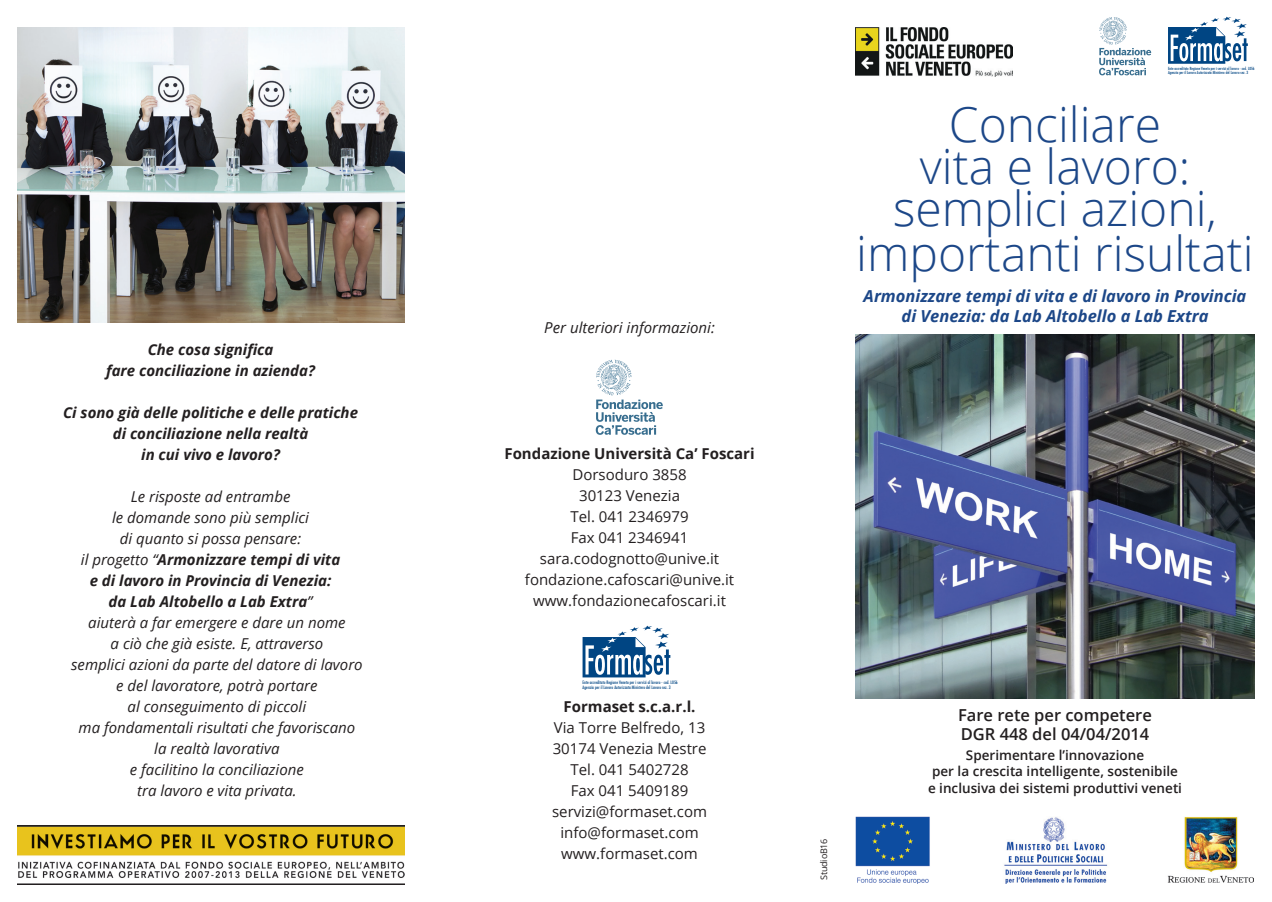
<style>
.page{position:relative;width:1272px;height:902px;background:#fff}
.page>*{position:absolute;margin:0;border:0;box-sizing:border-box;transform-origin:0 0}
.t1{font:300 48px/43px "Open Sans";color:#1c4788;text-align:center}
.t2{font:italic 700 16.5px/19.5px "Open Sans";color:#1c4788;text-align:center}
.t3{font:600 16.5px/19.5px "Open Sans";color:#231f20}
.t4{font:italic 15px "Open Sans";color:#231f20}
.t5{font:15px/21px "Open Sans";color:#231f20;text-align:center}
.t6{font:italic 700 15px/21px "Open Sans";color:#231f20;text-align:center}
.t7{font:700 15px "Open Sans";color:#231f20}
.t8{font:600 13.5px/16.5px "Open Sans";color:#231f20;text-align:center}
.t9{font:9px "Open Sans";letter-spacing:-.025em;color:#231f20}
.t10{font:condensed 4.65px/4.8px "Futura Std";letter-spacing:.01em;color:#004583}
.t11{font:condensed 4.2px/4.3px "Futura Std";letter-spacing:.01em;color:#004583}
.s1{font-weight:400}
</style>
<div class="page">
<img style="left:17px;top:28px;width:387px;height:295px">
<img style="left:855px;top:28px;width:157px;height:49px">
<svg style="left:1168px;top:17px;width:79px;height:47px"></svg>
<svg style="left:582px;top:625px;width:88px;height:52px"></svg>
<svg style="left:1099px;top:17px;width:52px;height:58px"></svg>
<svg style="left:595px;top:360px;width:67px;height:75px"></svg>
<img style="left:855px;top:816px;width:75px;height:67px">
<img style="left:1004px;top:817px;width:104px;height:66px">
<img style="left:1167px;top:817px;width:86px;height:66px">
<img style="left:17px;top:825px;width:387px;height:53px">
<img style="left:855px;top:334px;width:399px;height:364px">
<p class="t6" style="left:106px;top:338px;width:210px">Che cosa significa<br>fare conciliazione in azienda?</p>
<p class="t6" style="left:63px;top:401px;width:296px">Ci sono già delle politiche e delle pratiche di conciliazione nella realtà<br>in cui vivo e lavoro?</p>
<p class="t4" style="left:131px;top:486px;width:161px">Le risposte ad entrambe</p>
<p class="t4" style="left:112px;top:507px;width:198px">le domande sono più semplici</p>
<p class="t4" style="left:120px;top:528px;width:183px">di quanto si possa pensare:</p>
<p class="t6" style="left:81px;top:548px;width:261px"><span class="s1">il progetto “</span>Armonizzare tempi di vita</p>
<p class="t6" style="left:90px;top:569px;width:243px">e di lavoro in Provincia di Venezia:</p>
<p class="t6" style="left:108px;top:590px;width:205px">da Lab Altobello a Lab Extra<span class="s1">”</span></p>
<p class="t4" style="left:88px;top:612px;width:259px">aiuterà a far emergere e dare un nome</p>
<p class="t4" style="left:111px;top:633px;width:214px">a ciò che già esiste. E, attraverso</p>
<p class="t4" style="left:71px;top:654px;width:293px">semplici azioni da parte del datore di lavoro</p>
<p class="t4" style="left:116px;top:675px;width:203px">e del lavoratore, potrà portare</p>
<p class="t4" style="left:128px;top:696px;width:180px">al conseguimento di piccoli</p>
<p class="t4" style="left:79px;top:717px;width:278px">ma fondamentali risultati che favoriscano</p>
<p class="t4" style="left:154px;top:738px;width:127px">la realtà lavorativa</p>
<p class="t4" style="left:130px;top:759px;width:175px">e facilitino la conciliazione</p>
<p class="t4" style="left:137px;top:780px;width:161px">tra lavoro e vita privata.</p>
<p class="t4" style="left:544px;top:317px;width:172px">Per ulteriori informazioni:</p>
<p class="t7" style="left:504px;top:443px;width:252px">Fondazione Università Ca’ Foscari</p>
<p class="t5" style="left:525px;top:464px;width:211px">Dorsoduro 3858<br>30123 Venezia<br>Tel. 041 2346979<br>Fax 041 2346941 sara.codognotto@unive.it fondazione.cafoscari@unive.it www.fondazionecafoscari.it</p>
<p class="t10" style="left:582px;top:680px;width:97px">Ente accreditato Regione Veneto per i servizi al lavoro - cod. L056<br>Agenzia per il Lavoro Autorizzata Ministero del Lavoro sez. 3</p>
<p class="t7" style="left:563px;top:695px;width:133px">Formaset s.c.a.r.l.</p>
<p class="t5" style="left:552px;top:716px;width:156px">Via Torre Belfredo, 13<br>30174 Venezia Mestre<br>Tel. 041 5402728<br>Fax 041 5409189 servizi@formaset.com info@formaset.com www.formaset.com</p>
<p class="t11" style="left:1167px;top:66px;width:88px">Ente accreditato Regione Veneto per i servizi al lavoro - cod. L056<br>Agenzia per il Lavoro Autorizzata Ministero del Lavoro sez. 3</p>
<h1 class="t1" style="left:856px;top:101px;width:399px">Conciliare<br>vita e lavoro: semplici azioni, importanti risultati</h1>
<p class="t2" style="left:863px;top:286px;width:384px">Armonizzare tempi di vita e di lavoro in Provincia di Venezia: da Lab Altobello a Lab Extra</p>
<p class="t9" style="left:817px;top:879px;width:43px;rotate:-90deg">StudioB16</p>
<p class="t3" style="left:958px;top:704px;width:195px">Fare rete per competere<br>DGR 448 del 04/04/2014</p>
<p class="t8" style="left:928px;top:746px;width:255px">Sperimentare l’innovazione<br>per la crescita intelligente, sostenibile e inclusiva dei sistemi produttivi veneti</p>
</div>
